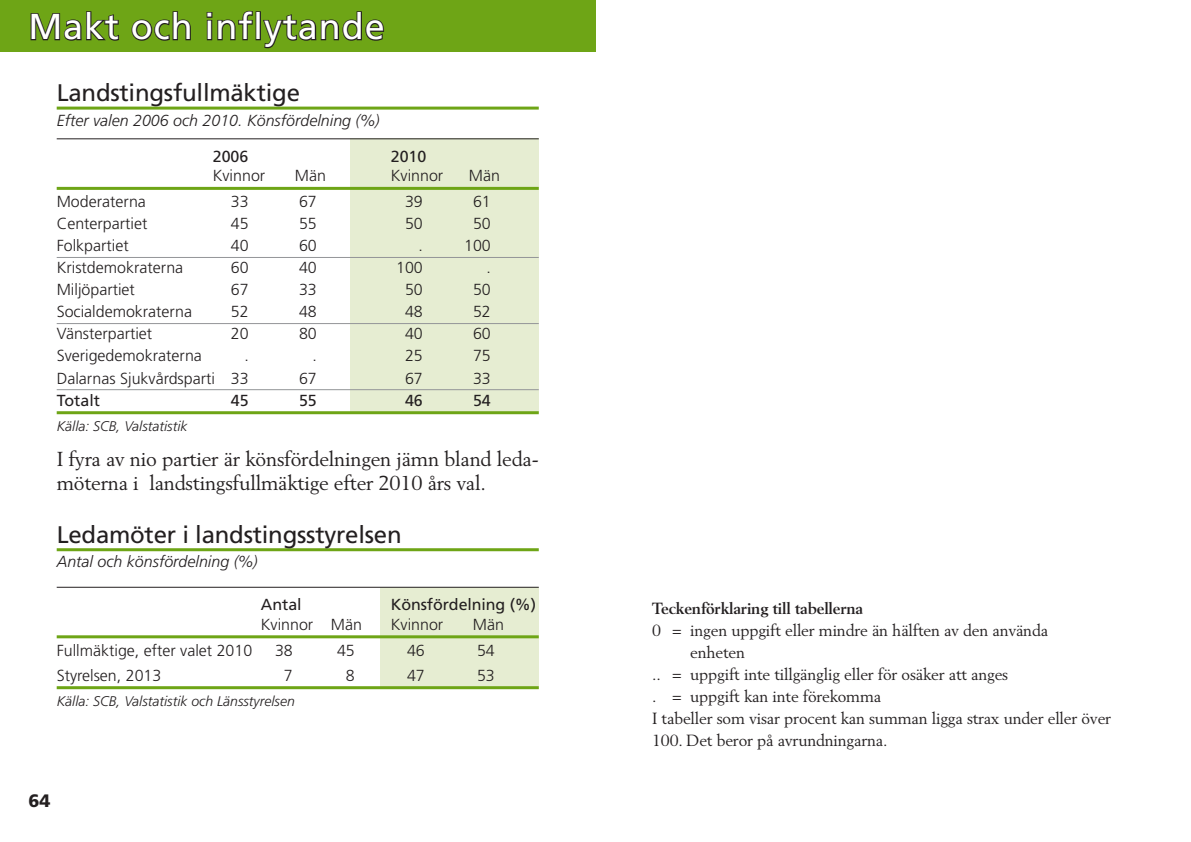
<style>
.page{position:relative;width:1191px;height:842px;background:#fff}
.page>*{position:absolute;margin:0;border:0;box-sizing:border-box;transform-origin:0 0}
.topprubbe{font:36px "Frutiger LT Std";letter-spacing:.025em;color:#fff}
.rubbe{font:24px "Frutiger LT Std";letter-spacing:-.01em;color:#231f20}
.brödtext{font:20px/24px "Berling LT Std";letter-spacing:-.01em;color:#231f20}
.t1{font:900 18px "Frutiger LT Std";color:#231f20}
.bröd_försidor{font:16px/22px "Berling LT Std";letter-spacing:-.01em;color:#231f20}
.tabell{font:300 16px "Frutiger LT Std";color:#231f20}
.tabell_linje{font:300 16px "Frutiger LT Std";color:#231f20}
.FÖRKL__under_rubbe{font:italic 300 16px "Frutiger LT Std";color:#231f20}
.tabellhuvud{font:300 16px "Frutiger LT Std";color:#231f20}
.tabellhuvud-2{font:16px "Frutiger LT Std";letter-spacing:-.005em;color:#231f20}
.bröd_försidor-2{font:700 16px "Berling LT Std";letter-spacing:-.01em;color:#231f20}
.riket{font:300 16px "Frutiger LT Std";color:#231f20}
.riket-2{font:16px "Frutiger LT Std";color:#231f20}
.Källa{font:italic 300 14px "Frutiger LT Std";color:#231f20}
</style>
<div class="page">
<div style="left:380px;top:588px;width:159px;height:101px;background:#e6edd2"></div>
<div style="left:351px;top:139px;width:188px;height:274px;background:#e6edd2"></div>
<hr style="left:57px;top:107px;width:482px;height:3px;background:#6ea516">
<hr style="left:57px;top:138px;width:482px;height:1px;background:#231f20">
<hr style="left:57px;top:187px;width:482px;height:3px;background:#6ea516">
<hr style="left:57px;top:257px;width:482px;height:1px;background:#939598">
<hr style="left:57px;top:323px;width:482px;height:1px;background:#939598">
<hr style="left:57px;top:389px;width:482px;height:1px;background:#939598">
<hr style="left:57px;top:411px;width:482px;height:3px;background:#6ea516">
<hr style="left:57px;top:548px;width:482px;height:3px;background:#6ea516">
<hr style="left:57px;top:587px;width:482px;height:1px;background:#231f20">
<hr style="left:57px;top:635px;width:482px;height:3px;background:#6ea516">
<hr style="left:57px;top:686px;width:482px;height:3px;background:#6ea516">
<div style="left:0;top:0;width:595px;height:51px;background:#6ea516"></div>
<svg style="left:30px;top:11px;width:89px;height:30px"></svg>
<svg style="left:131px;top:11px;width:60px;height:30px"></svg>
<svg style="left:207px;top:10px;width:46px;height:31px"></svg>
<div style="left:255px;top:11px;width:6px;height:29px;border:2px solid #231f20"></div>
<svg style="left:263px;top:11px;width:122px;height:38px"></svg>
<p class="topprubbe" style="left:28px;top:6px;width:358px">Makt och inflytande</p>
<p class="rubbe" style="left:57px;top:78px;width:245px">Landstingsfullmäktige</p>
<p class="FÖRKL__under_rubbe" style="left:57px;top:111px;width:324px">Efter valen 2006 och 2010. Könsfördelning (%)</p>
<p class="tabellhuvud-2" style="left:213px;top:147px;width:37px">2006</p>
<p class="tabellhuvud-2" style="left:391px;top:147px;width:37px">2010</p>
<p class="tabellhuvud" style="left:213px;top:167px;width:54px">Kvinnor</p>
<p class="tabellhuvud" style="left:295px;top:167px;width:33px">Män</p>
<p class="tabellhuvud" style="left:391px;top:167px;width:54px">Kvinnor</p>
<p class="tabellhuvud" style="left:469px;top:167px;width:33px">Män</p>
<p class="tabell" style="left:57px;top:193px;width:91px">Moderaterna</p>
<p class="tabell" style="left:231px;top:193px;width:19px">33</p>
<p class="tabell" style="left:299px;top:193px;width:19px">67</p>
<p class="tabell" style="left:405px;top:193px;width:19px">39</p>
<p class="tabell" style="left:473px;top:193px;width:19px">61</p>
<p class="tabell" style="left:57px;top:215px;width:92px">Centerpartiet</p>
<p class="tabell" style="left:231px;top:215px;width:19px">45</p>
<p class="tabell" style="left:299px;top:215px;width:19px">55</p>
<p class="tabell" style="left:405px;top:215px;width:19px">50</p>
<p class="tabell" style="left:473px;top:215px;width:19px">50</p>
<p class="tabell_linje" style="left:57px;top:237px;width:73px">Folkpartiet</p>
<p class="tabell_linje" style="left:231px;top:237px;width:19px">40</p>
<p class="tabell_linje" style="left:299px;top:237px;width:19px">60</p>
<p class="tabell_linje" style="left:418px;top:237px;width:6px">.</p>
<p class="tabell_linje" style="left:464px;top:237px;width:28px">100</p>
<p class="tabell" style="left:57px;top:259px;width:128px">Kristdemokraterna</p>
<p class="tabell" style="left:231px;top:259px;width:19px">60</p>
<p class="tabell" style="left:299px;top:259px;width:19px">40</p>
<p class="tabell" style="left:396px;top:259px;width:28px">100</p>
<p class="tabell" style="left:486px;top:259px;width:6px">.</p>
<p class="tabell" style="left:57px;top:281px;width:80px">Miljöpartiet</p>
<p class="tabell" style="left:231px;top:281px;width:19px">67</p>
<p class="tabell" style="left:299px;top:281px;width:19px">33</p>
<p class="tabell" style="left:405px;top:281px;width:19px">50</p>
<p class="tabell" style="left:473px;top:281px;width:19px">50</p>
<p class="tabell_linje" style="left:57px;top:303px;width:137px">Socialdemokraterna</p>
<p class="tabell_linje" style="left:231px;top:303px;width:19px">52</p>
<p class="tabell_linje" style="left:299px;top:303px;width:19px">48</p>
<p class="tabell_linje" style="left:405px;top:303px;width:19px">48</p>
<p class="tabell_linje" style="left:473px;top:303px;width:19px">52</p>
<p class="tabell" style="left:57px;top:325px;width:97px">Vänsterpartiet</p>
<p class="tabell" style="left:231px;top:325px;width:19px">20</p>
<p class="tabell" style="left:299px;top:325px;width:19px">80</p>
<p class="tabell" style="left:405px;top:325px;width:19px">40</p>
<p class="tabell" style="left:473px;top:325px;width:19px">60</p>
<p class="tabell" style="left:57px;top:347px;width:147px">Sverigedemokraterna</p>
<p class="tabell" style="left:244px;top:347px;width:6px">.</p>
<p class="tabell" style="left:312px;top:347px;width:6px">.</p>
<p class="tabell" style="left:405px;top:347px;width:19px">25</p>
<p class="tabell" style="left:473px;top:347px;width:19px">75</p>
<p class="tabell_linje" style="left:57px;top:369px;width:193px">Dalarnas Sjukvårdsparti 33</p>
<p class="tabell_linje" style="left:299px;top:369px;width:19px">67</p>
<p class="tabell_linje" style="left:405px;top:369px;width:19px">67</p>
<p class="tabell_linje" style="left:473px;top:369px;width:19px">33</p>
<p class="riket-2" style="left:57px;top:391px;width:45px">Totalt</p>
<p class="riket-2" style="left:231px;top:391px;width:19px">45</p>
<p class="riket-2" style="left:299px;top:391px;width:19px">55</p>
<p class="riket-2" style="left:405px;top:391px;width:19px">46</p>
<p class="riket-2" style="left:473px;top:391px;width:19px">54</p>
<p class="Källa" style="left:57px;top:418px;width:132px">Källa: SCB, Valstatistik</p>
<p class="brödtext" style="left:57px;top:447px;width:483px">I fyra av nio partier är könsfördelningen jämn bland leda&shy;möterna i landstingsfullmäktige efter 2010 års val.</p>
<p class="rubbe" style="left:57px;top:520px;width:346px">Ledamöter i landstingsstyrelsen</p>
<p class="FÖRKL__under_rubbe" style="left:57px;top:553px;width:202px">Antal och könsfördelning (%)</p>
<p class="tabellhuvud-2" style="left:261px;top:595px;width:42px">Antal</p>
<p class="tabellhuvud-2" style="left:391px;top:595px;width:147px">Könsfördelning (%)</p>
<p class="tabellhuvud" style="left:261px;top:615px;width:103px">Kvinnor Män</p>
<p class="tabellhuvud" style="left:391px;top:615px;width:54px">Kvinnor</p>
<p class="tabellhuvud" style="left:473px;top:615px;width:33px">Män</p>
<p class="tabell" style="left:57px;top:641px;width:197px">Fullmäktige, efter valet 2010</p>
<p class="tabell" style="left:275px;top:641px;width:19px">38</p>
<p class="tabell" style="left:337px;top:641px;width:19px">45</p>
<p class="tabell" style="left:407px;top:641px;width:19px">46</p>
<p class="tabell" style="left:477px;top:641px;width:19px">54</p>
<p class="riket" style="left:57px;top:666px;width:106px">Styrelsen, 2013</p>
<p class="riket" style="left:284px;top:666px;width:10px">7</p>
<p class="riket" style="left:346px;top:666px;width:10px">8</p>
<p class="riket" style="left:407px;top:666px;width:19px">47</p>
<p class="riket" style="left:477px;top:666px;width:19px">53</p>
<p class="Källa" style="left:57px;top:693px;width:240px">Källa: SCB, Valstatistik och Länsstyrelsen</p>
<p class="t1" style="left:28px;top:790px;width:24px">64</p>
<p class="bröd_försidor-2" style="left:652px;top:599px;width:212px">Teckenförklaring till tabellerna</p>
<p class="bröd_försidor" style="left:690px;top:619px;width:359px;text-indent:-38px">0 = ingen uppgift eller mindre än hälften av den använda enheten</p>
<p class="bröd_försidor" style="left:652px;top:663px;width:357px">.. = uppgift inte tillgänglig eller för osäker att anges</p>
<p class="bröd_försidor" style="left:652px;top:685px;width:230px">. = uppgift kan inte förekomma</p>
<p class="bröd_försidor" style="left:652px;top:707px;width:460px">I tabeller som visar procent kan summan ligga strax under eller över<br>100. Det beror på avrundningarna.</p>
</div>
